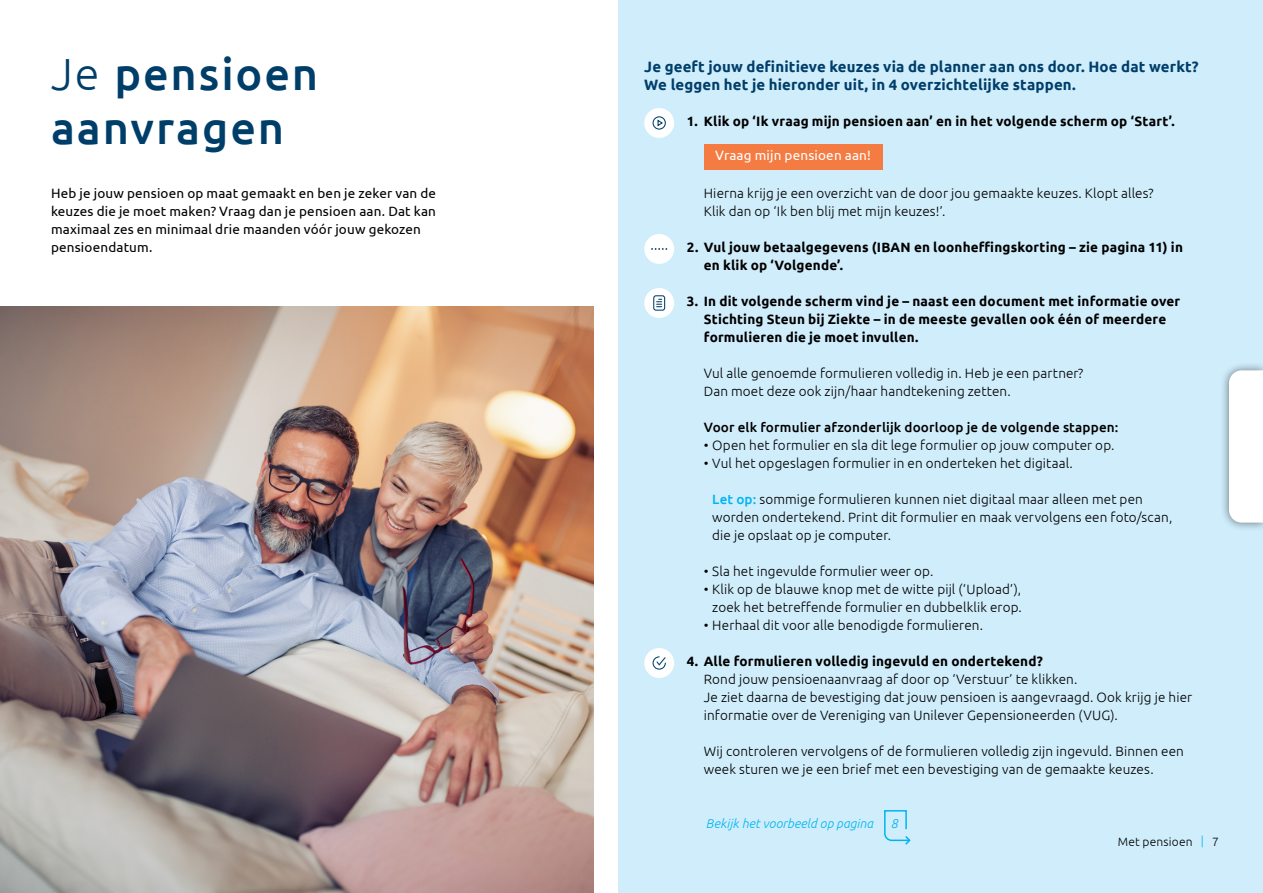
<style>
.page{position:relative;width:1263px;height:893px;background:#fff}
.page>*{position:absolute;margin:0;border:0;box-sizing:border-box;transform-origin:0 0}
.t1{font:500 45px/54px "Ubuntu";letter-spacing:.04em;color:#003e6a}
.t2{font:700 15px/18px "Ubuntu";letter-spacing:.01em;color:#003e6a}
.t3{font:300 13.5px/18px "Ubuntu";letter-spacing:.01em;color:#000}
.t4{font:700 13.5px/18px "Ubuntu";letter-spacing:.015em;color:#000}
.t5{font:13.5px/18px "Ubuntu";letter-spacing:.01em;color:#000}
.t6{font:500 13.5px "Ubuntu";letter-spacing:.01em;color:#000}
.t7{font:13.5px "Ubuntu";letter-spacing:.01em;color:#fff}
.t8{font:italic 300 12.75px "Ubuntu";letter-spacing:.005em;color:#00b5ef}
.t9{font:300 12px "Ubuntu";letter-spacing:.015em;color:#000}
.s1{font-weight:300}
.s2{font-weight:500;color:#00b5ef}
.s3{color:#00b5ef}
</style>
<div class="page">
<div style="left:619px;top:0;width:644px;height:893px;background:#d0edfb"></div>
<div style="left:644px;top:648px;width:30px;height:30px;background:#fff;border-radius:50%"></div>
<svg style="left:652px;top:656px;width:14px;height:14px"></svg>
<div style="left:644px;top:288px;width:30px;height:30px;background:#fff;border-radius:50%"></div>
<svg style="left:654px;top:296px;width:11px;height:14px"></svg>
<div style="left:653px;top:295px;width:12px;height:16px;border:1px solid #003e6a;border-radius:2px"></div>
<svg style="left:657px;top:299px;width:5px;height:8px"></svg>
<div style="left:704px;top:144px;width:178px;height:26px;background:#f47b42"></div>
<div style="left:644px;top:108px;width:30px;height:30px;background:#fff;border-radius:50%"></div>
<svg style="left:653px;top:117px;width:12px;height:12px"></svg>
<div style="left:652px;top:116px;width:14px;height:14px;border:1px solid #003e6a;border-radius:50%"></div>
<svg style="left:657px;top:119px;width:7px;height:8px"></svg>
<div style="left:644px;top:234px;width:30px;height:30px;background:#fff;border-radius:50%"></div>
<svg style="left:651px;top:248px;width:16px;height:2px"></svg>
<svg style="left:884px;top:810px;width:27px;height:35px"></svg>
<img style="left:0;top:306px;width:593px;height:587px">
<div style="left:1220px;top:361px;width:43px;height:171px;background:#000;opacity:.5"></div>
<div style="left:1229px;top:370px;width:34px;height:153px;background:#fff"></div>
<h1 class="t1" style="left:51px;top:45px;width:269px"><span class="s1">Je</span> pensioen aanvragen</h1>
<p class="t5" style="left:51px;top:184px;width:387px">Heb je jouw pensioen op maat gemaakt en ben je zeker van de keuzes die je moet maken? Vraag dan je pensioen aan. Dat kan maximaal zes en minimaal drie maanden vóór jouw gekozen pensioendatum.</p>
<p class="t2" style="left:644px;top:57px;width:556px">Je geeft jouw definitieve keuzes via de planner aan ons door. Hoe dat werkt?<br>We leggen het je hieronder uit, in 4 overzichtelijke stappen.</p>
<p class="t4" style="left:687px;top:112px;width:490px">1. Klik op ‘Ik vraag mijn pensioen aan’ en in het volgende scherm op ‘Start’.</p>
<p class="t7" style="left:715px;top:147px;width:157px">Vraag mijn pensioen aan!</p>
<p class="t3" style="left:704px;top:184px;width:451px">Hierna krijg je een overzicht van de door jou gemaakte keuzes. Klopt alles?<br>Klik dan op ‘Ik ben blij met mijn keuzes!’.</p>
<p class="t4" style="left:704px;top:238px;width:481px;text-indent:-17px">2. Vul jouw betaalgegevens (IBAN en loonheffingskorting – zie pagina 11) in en klik op ‘Volgende’.</p>
<p class="t4" style="left:704px;top:292px;width:478px;text-indent:-17px">3. In dit volgende scherm vind je – naast een document met informatie over<br>Stichting Steun bij Ziekte – in de meeste gevallen ook één of meerdere formulieren die je moet invullen.</p>
<p class="t3" style="left:704px;top:364px;width:381px">Vul alle genoemde formulieren volledig in. Heb je een partner?<br>Dan moet deze ook zijn/haar handtekening zetten.</p>
<p class="t6" style="left:704px;top:419px;width:416px">Voor elk formulier afzonderlijk doorloop je de volgende stappen:</p>
<p class="t3" style="left:704px;top:436px;width:412px">• Open het formulier en sla dit lege formulier op jouw computer op.</p>
<p class="t3" style="left:704px;top:454px;width:371px">• Vul het opgeslagen formulier in en onderteken het digitaal.</p>
<p class="t3" style="left:712px;top:490px;width:461px"><span class="s2">Let op:</span> sommige formulieren kunnen niet digitaal maar alleen met pen worden ondertekend. Print dit formulier en maak vervolgens een foto/scan, die je opslaat op je computer.</p>
<p class="t3" style="left:704px;top:562px;width:231px">• Sla het ingevulde formulier weer op.</p>
<p class="t3" style="left:704px;top:580px;width:320px;text-align:right">• Klik op de blauwe knop met de witte pijl (‘Upload’), zoek het betreffende formulier en dubbelklik erop.</p>
<p class="t3" style="left:704px;top:616px;width:281px">• Herhaal dit voor alle benodigde formulieren.</p>
<p class="t4" style="left:687px;top:652px;width:358px">4. Alle formulieren volledig ingevuld en ondertekend?</p>
<p class="t3" style="left:704px;top:670px;width:490px">Rond jouw pensioenaanvraag af door op ‘Verstuur’ te klikken.<br>Je ziet daarna de bevestiging dat jouw pensioen is aangevraagd. Ook krijg je hier informatie over de Vereniging van Unilever Gepensioneerden (VUG).</p>
<p class="t3" style="left:704px;top:742px;width:482px">Wij controleren vervolgens of de formulieren volledig zijn ingevuld. Binnen een week sturen we je een brief met een bevestiging van de gemaakte keuzes.</p>
<p class="t8" style="left:706px;top:816px;width:169px">Bekijk het voorbeeld op pagina</p>
<p class="t8" style="left:891px;top:816px;width:9px">8</p>
<p class="t9" style="left:1118px;top:835px;width:103px">Met pensioen <span class="s3">|</span> 7</p>
</div>
